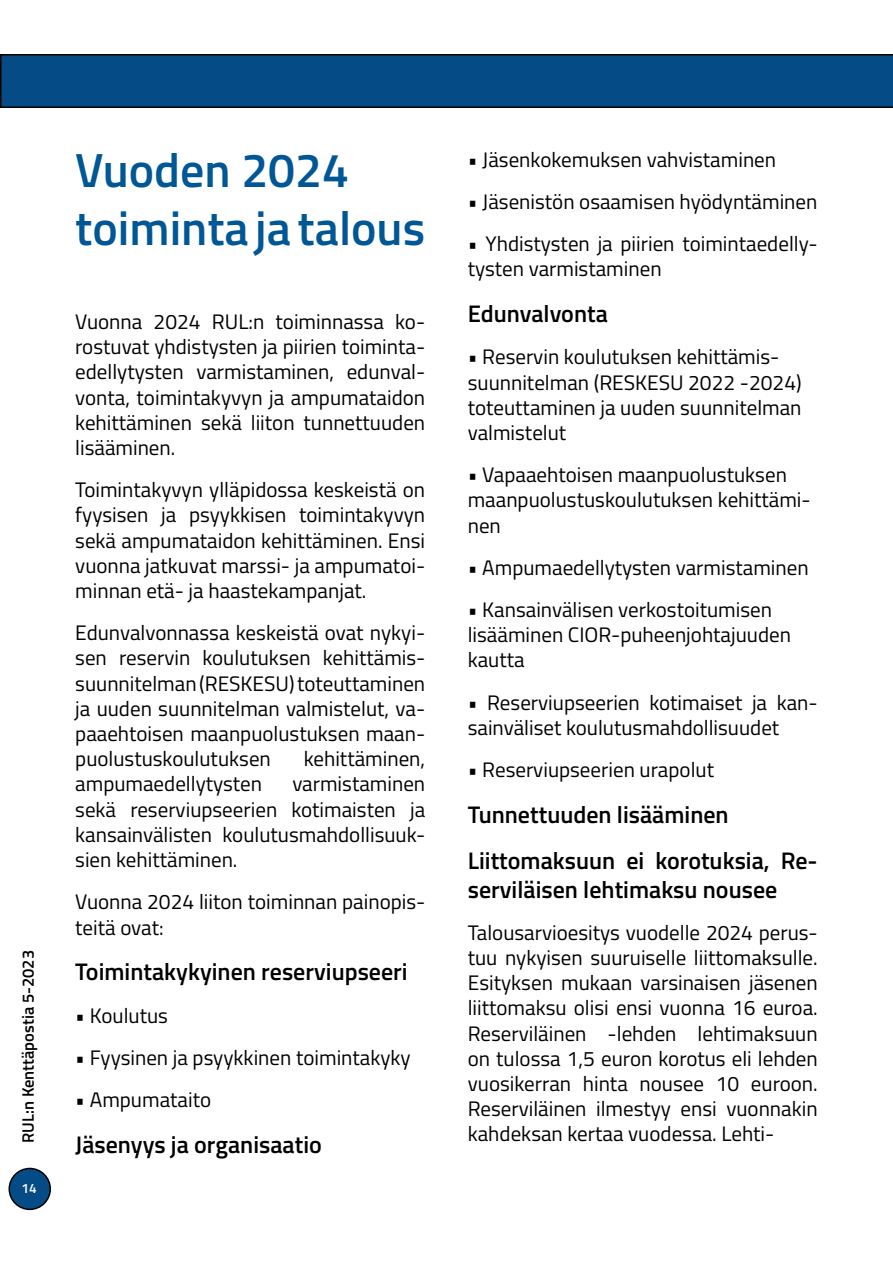
<style>
.page{position:relative;width:893px;height:1263px;background:#fff}
.page>*{position:absolute;margin:0;border:0;box-sizing:border-box;transform-origin:0 0}
.t1{font:600 48px/57.6px "Titillium";color:#005795}
.t2{font:600 24px/45.8px "Titillium";color:#000}
.t3{font:21px/25.2px "Titillium";color:#000}
.t4{font:600 16.5px "Titillium";color:#000}
.t5{font:600 13.5px "Titillium";color:#fff}
</style>
<div class="page">
<div style="left:9px;top:1168px;width:41px;height:41px;background:#054b86;border-radius:50%"></div>
<div style="left:9px;top:1168px;width:42px;height:42px;border:2px solid #000;border-radius:50%"></div>
<svg style="left:0;top:54px;width:893px;height:54px;background:#04467e"></svg>
<p class="t4" style="left:16px;top:1143px;width:194px;rotate:-90deg">RUL:n Kenttäpostia 5-2023</p>
<p class="t5" style="left:21px;top:1178px;width:17px">14</p>
<h1 class="t1" style="left:75px;top:139px;width:351px">Vuoden 2024 toiminta ja talous</h1>
<p class="t3" style="left:75px;top:308px;width:351px;text-align:justify">Vuonna 2024 RUL:n toiminnassa ko&shy;rostuvat yhdistysten ja piirien toiminta&shy;edellytysten varmistaminen, edunval&shy;vonta, toimintakyvyn ja ampumataidon kehittäminen sekä liiton tunnettuuden lisääminen.</p>
<p class="t3" style="left:75px;top:476px;width:351px;text-align:justify">Toimintakyvyn ylläpidossa keskeistä on fyysisen ja psyykkisen toimintakyvyn sekä ampumataidon kehittäminen. Ensi vuonna jatkuvat marssi- ja ampumatoi&shy;minnan etä- ja haastekampanjat.</p>
<p class="t3" style="left:75px;top:619px;width:351px;text-align:justify">Edunvalvonnassa keskeistä ovat nykyi&shy;sen reservin koulutuksen kehittämis&shy;suunnitelman (RESKESU) toteuttaminen ja uuden suunnitelman valmistelut, va&shy;paaehtoisen maanpuolustuksen maan&shy;puolustuskoulutuksen</p>
<p class="t3" style="left:304px;top:745px;width:123px">kehittäminen,</p>
<p class="t3" style="left:75px;top:770px;width:188px">ampumaedellytysten</p>
<p class="t3" style="left:75px;top:770px;width:351px;text-align:justify;text-indent:217px">varmistaminen sekä reserviupseerien kotimaisten ja kansainvälisten koulutusmahdollisuuk&shy;sien kehittäminen.</p>
<p class="t3" style="left:75px;top:888px;width:351px">Vuonna 2024 liiton toiminnan painopis&shy;teitä ovat:</p>
<p class="t2" style="left:75px;top:948px;width:334px">Toimintakykyinen reserviupseeri</p>
<p class="t3" style="left:75px;top:1001px;width:94px">• Koulutus</p>
<p class="t3" style="left:75px;top:1044px;width:337px">• Fyysinen ja psyykkinen toimintakyky</p>
<p class="t3" style="left:75px;top:1086px;width:137px">• Ampumataito</p>
<p class="t2" style="left:75px;top:1120px;width:248px">Jäsenyys ja organisaatio</p>
<p class="t3" style="left:468px;top:146px;width:310px">• Jäsenkokemuksen vahvistaminen</p>
<p class="t3" style="left:468px;top:188px;width:351px">• Jäsenistön osaamisen hyödyntäminen</p>
<p class="t3" style="left:468px;top:230px;width:351px">• Yhdistysten ja piirien toimintaedelly&shy;tysten varmistaminen</p>
<p class="t2" style="left:468px;top:290px;width:142px">Edunvalvonta</p>
<p class="t3" style="left:468px;top:343px;width:335px">• Reservin koulutuksen kehittämis&shy;suunnitelman (RESKESU 2022 -2024) toteuttaminen ja uuden suunnitelman valmistelut</p>
<p class="t3" style="left:468px;top:461px;width:344px">• Vapaaehtoisen maanpuolustuksen maanpuolustuskoulutuksen kehittämi&shy;nen</p>
<p class="t3" style="left:468px;top:554px;width:342px">• Ampumaedellytysten varmistaminen</p>
<p class="t3" style="left:468px;top:596px;width:325px">• Kansainvälisen verkostoitumisen lisääminen CIOR-puheenjohtajuuden kautta</p>
<p class="t3" style="left:468px;top:689px;width:351px">• Reserviupseerien kotimaiset ja kan&shy;sainväliset koulutusmahdollisuudet</p>
<p class="t3" style="left:468px;top:756px;width:248px">• Reserviupseerien urapolut</p>
<p class="t2" style="left:468px;top:790px;width:351px">Tunnettuuden lisääminen<br>Liittomaksuun ei korotuksia, Re-</p>
<p class="t2" style="left:468px;top:865px;width:311px">serviläisen lehtimaksu nousee</p>
<p class="t3" style="left:468px;top:919px;width:351px;text-align:justify">Talousarvioesitys vuodelle 2024 perus&shy;tuu nykyisen suuruiselle liittomaksulle.<br>Esityksen mukaan varsinaisen jäsenen liittomaksu olisi ensi vuonna 16 euroa.<br>Reserviläinen -lehden lehtimaksuun on tulossa 1,5 euron korotus eli lehden vuosikerran hinta nousee 10 euroon.<br>Reserviläinen ilmestyy ensi vuonnakin kahdeksan kertaa vuodessa. Lehti-</p>
</div>
